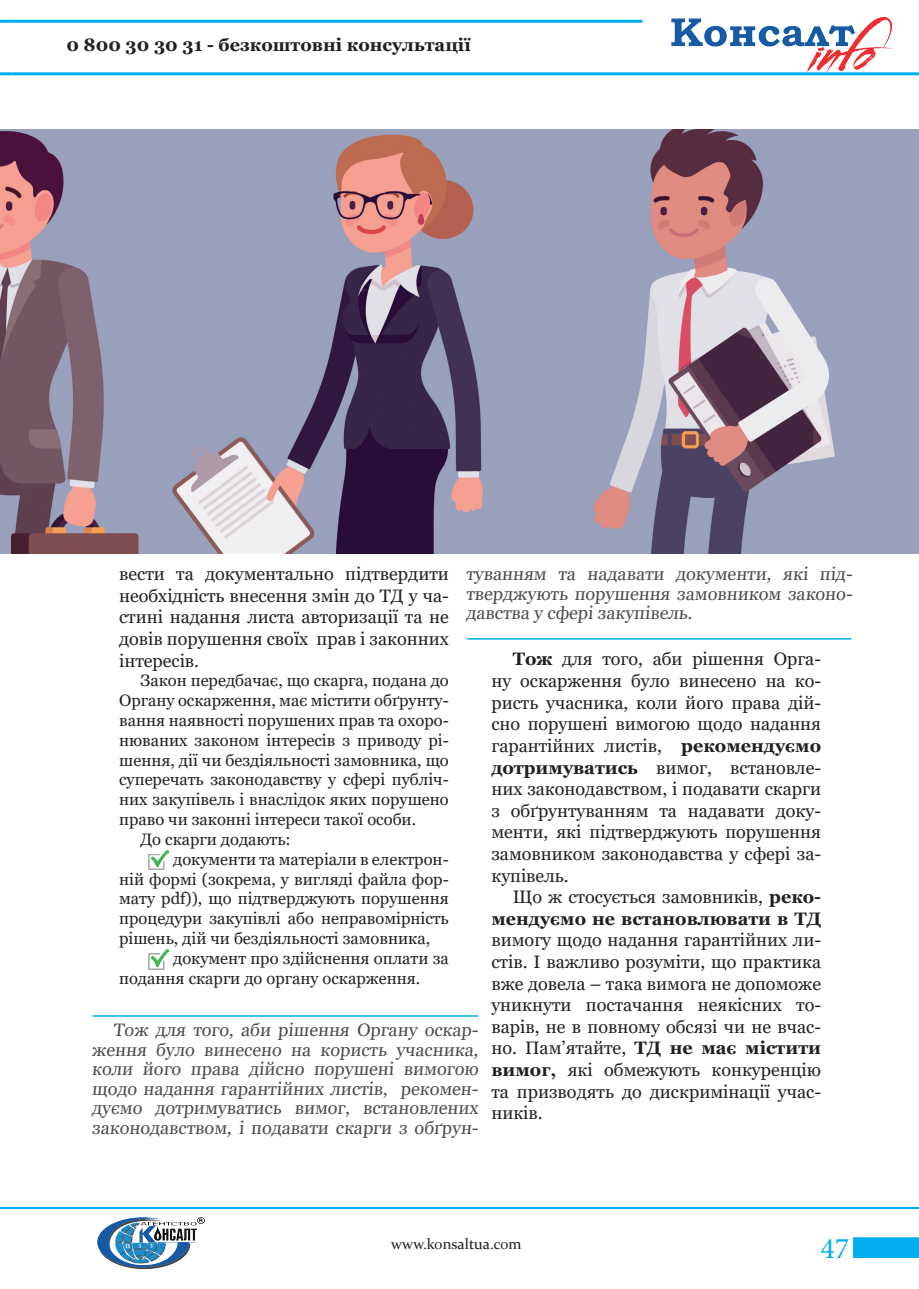
<style>
.page{position:relative;width:919px;height:1289px;background:#fff}
.page>*{position:absolute;margin:0;border:0;box-sizing:border-box;transform-origin:0 0}
.t1{font:30px "Minion Pro";color:#00aeef}
.t2{font:18px/21.6px "Georgia";color:#231f20;text-align:justify}
.t3{font:18px/19.5px "Georgia";color:#4b4c4d;text-align:justify}
.t4{font:700 18px/21.6px "Georgia";color:#231f20;text-align:right}
.t5{font:16.5px "Georgia";color:#231f20}
.t6{font:15px "Constantia";color:#231f20}
.s1{font-weight:700}
.s2{font-weight:400}
</style>
<div class="page">
<div style="left:853px;top:1237px;width:65px;height:20px;background:#00aeef;border:2px solid #00aeef"></div>
<div style="left:13px;top:72px;width:905px;height:3px;background:#00aeef;border:2px solid #00aeef"></div>
<svg style="left:0;top:72px;width:13px;height:3px"></svg>
<svg style="left:0;top:20px;width:13px;height:3px"></svg>
<hr style="left:13px;top:20px;width:629px;height:3px;background:#00aeef">
<img style="left:671px;top:17px;width:221px;height:55px">
<img style="left:98px;top:1217px;width:99px;height:51px">
<svg style="left:197px;top:1217px;width:7px;height:6px"></svg>
<svg style="left:0;top:1207px;width:13px;height:1px"></svg>
<hr style="left:13px;top:1206px;width:905px;height:2px;background:#00aeef">
<img style="left:149px;top:850px;width:19px;height:19px">
<img style="left:148px;top:949px;width:20px;height:20px">
<img style="left:0;top:129px;width:918px;height:424px">
<hr style="left:92px;top:1015px;width:386px;height:1px;background:#00aeef">
<hr style="left:467px;top:638px;width:384px;height:1px;background:#00aeef">
<p class="t4" style="left:66px;top:34px;width:406px">0 800 30 30 31 - безкоштовні консультації</p>
<p class="t2" style="left:119px;top:563px;width:331px">вести та документально підтвердити необхідність внесення змін до ТД у ча&shy;стині надання листа авторизації та не довів порушення своїх прав і законних інтересів.</p>
<p class="t5" style="left:140px;top:670px;width:310px">Закон передбачає, що скарга, подана до</p>
<p class="t5" style="left:119px;top:690px;width:331px">Органу оскарження, має містити обґрунту-</p>
<p class="t5" style="left:119px;top:710px;width:331px">вання наявності порушених прав та охоро-</p>
<p class="t5" style="left:119px;top:730px;width:331px">нюваних законом інтересів з приводу рі-</p>
<p class="t5" style="left:119px;top:750px;width:331px">шення, дії чи бездіяльності замовника, що</p>
<p class="t5" style="left:119px;top:769px;width:331px">суперечать законодавству у сфері публіч-</p>
<p class="t5" style="left:119px;top:789px;width:331px">них закупівель і внаслідок яких порушено</p>
<p class="t5" style="left:119px;top:809px;width:298px">право чи законні інтереси такої особи.</p>
<p class="t5" style="left:140px;top:829px;width:152px">До скарги додають:</p>
<p class="t5" style="left:173px;top:849px;width:277px">документи та матеріали в електрон-</p>
<p class="t5" style="left:119px;top:868px;width:331px">ній формі (зокрема, у вигляді файла фор-</p>
<p class="t5" style="left:119px;top:888px;width:331px">мату pdf)), що підтверджують порушення</p>
<p class="t5" style="left:119px;top:908px;width:331px">процедури закупівлі або неправомірність</p>
<p class="t5" style="left:119px;top:928px;width:312px">рішень, дій чи бездіяльності замовника,</p>
<p class="t5" style="left:173px;top:948px;width:277px">документ про здійснення оплати за</p>
<p class="t5" style="left:119px;top:967px;width:303px">подання скарги до органу оскарження.</p>
<p class="t3" style="left:466px;top:564px;width:390px">туванням та надавати документи, які під&shy;тверджують порушення замовником законо&shy;давства у сфері закупівель.</p>
<p class="t2" style="left:491px;top:649px;width:331px;text-indent:21px"><span class="s1">Тож</span> для того, аби рішення Орга&shy;ну оскарження було винесено на ко&shy;ристь учасника, коли його права дій&shy;сно порушені вимогою щодо надання гарантійних листів, <span class="s1">рекомендуємо дотримуватись</span> вимог, встановле&shy;них законодавством, і подавати скарги з обґрунтуванням та надавати доку&shy;менти, які підтверджують порушення замовником законодавства у сфері за&shy;купівель.</p>
<p class="t4" style="left:491px;top:886px;width:331px"><span class="s2">Що ж стосується замовників,</span> реко&shy;мендуємо не встановлювати в ТД</p>
<p class="t2" style="left:491px;top:929px;width:331px">вимогу щодо надання гарантійних ли&shy;стів. І важливо розуміти, що практика вже довела – така вимога не допоможе уникнути постачання неякісних то&shy;варів, не в повному обсязі чи не вчас&shy;но. Пам’ятайте, <span class="s1">ТД не має містити вимог,</span> які обмежують конкуренцію та призводять до дискримінації учас&shy;ників.</p>
<p class="t3" style="left:92px;top:1020px;width:390px;text-indent:21px">Тож для того, аби рішення Органу оскар&shy;ження було винесено на користь учасника, коли його права дійсно порушені вимогою щодо надання гарантійних листів, рекомен&shy;дуємо дотримуватись вимог, встановлених законодавством, і подавати скарги з обґрун-</p>
<p class="t6" style="left:391px;top:1233px;width:132px">www.konsaltua.com</p>
<h1 class="t1" style="left:820px;top:1228px;width:30px">47</h1>
</div>
